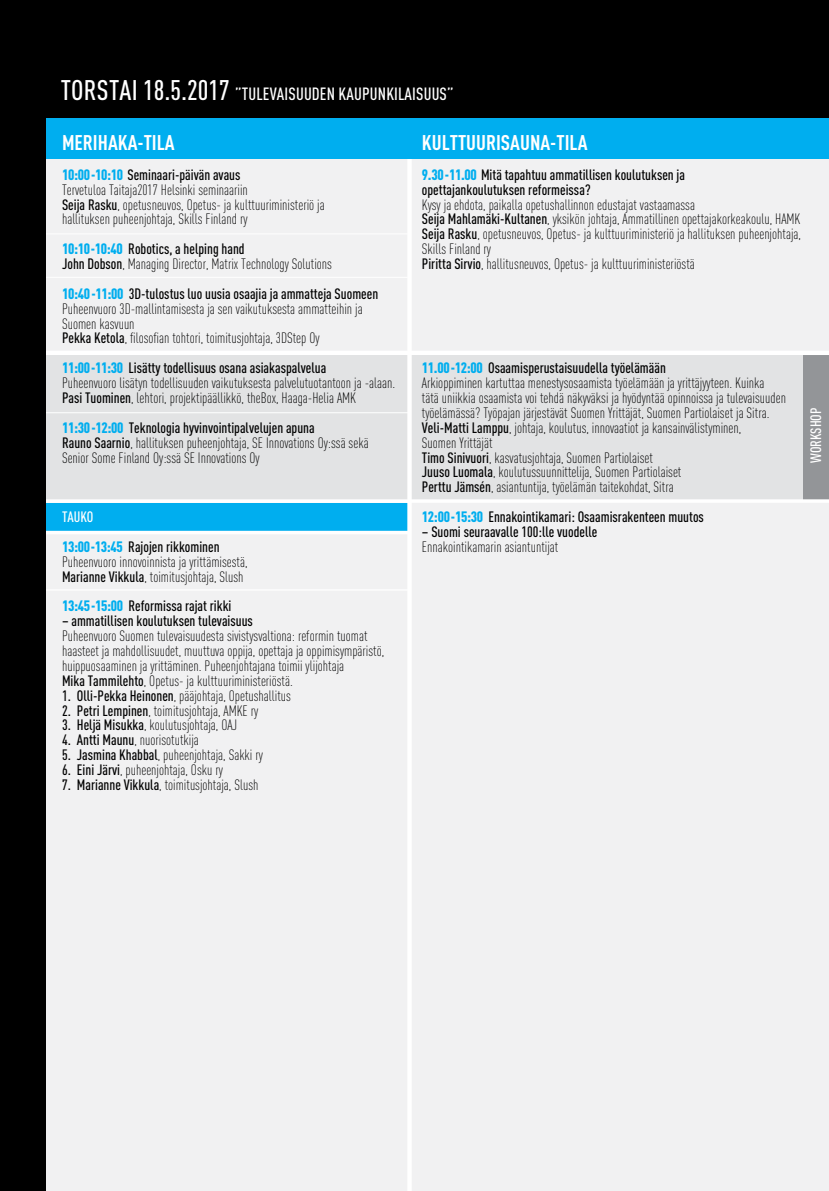
<style>
.page{position:relative;width:829px;height:1191px;background:#fff}
.page>*{position:absolute;margin:0;border:0;box-sizing:border-box;transform-origin:0 0}
.t1{font:700 condensed 21px "DINOT";color:#fff}
.t2{font:500 condensed 17.5px "DINOT";letter-spacing:.01em;color:#fff}
.t3{font:300 condensed 14.88px/14.9px "DINOT";color:#000}
.t4{font:500 condensed 14.88px/29.8px "DINOT";color:#000}
.t5{font:500 condensed 14.88px "DINOT";letter-spacing:-.01em;color:#fff}
.s1{font-size:28px}
.s2{font-weight:900;color:#00aeef}
.s3{font-weight:500}
.s4{color:#fff}
</style>
<div class="page">
<div style="left:45px;top:159px;width:783px;height:228px;background:#f1f1f2"></div>
<div style="left:45px;top:501px;width:783px;height:690px;background:#f1f1f2"></div>
<div style="left:45px;top:353px;width:783px;height:148px;background:#e2e3e4"></div>
<div style="left:0;top:0;width:828px;height:124px;background:#000"></div>
<div style="left:46px;top:503px;width:362px;height:29px;background:#00aeef"></div>
<hr style="left:45px;top:277px;width:364px;height:1px;background:#fff">
<hr style="left:45px;top:412px;width:364px;height:1px;background:#fff">
<hr style="left:45px;top:589px;width:364px;height:1px;background:#fff">
<hr style="left:45px;top:233px;width:364px;height:1px;background:#fff">
<hr style="left:407px;top:159px;width:4px;height:1032px;background:#fff">
<hr style="left:45px;top:531px;width:364px;height:3px;background:#fff">
<div style="left:803px;top:353px;width:25px;height:149px;background:#939598"></div>
<hr style="left:45px;top:351px;width:783px;height:4px;background:#fff">
<hr style="left:45px;top:499px;width:783px;height:4px;background:#fff">
<div style="left:0;top:118px;width:828px;height:41px;background:#00aeef"></div>
<div style="left:0;top:60px;width:45px;height:1131px;background:#000"></div>
<p class="t2" style="left:61px;top:83px;width:394px"><span class="s1">TORSTAI 18.5.2017</span> ”TULEVAISUUDEN KAUPUNKILAISUUS”</p>
<h1 class="t1" style="left:62px;top:130px;width:114px">MERIHAKA-TILA</h1>
<p class="t3" style="left:62px;top:167px;width:264px"><span class="s2">10:00-10:10</span> <span class="s3">Seminaari-päivän avaus<br></span>Tervetuloa Taitaja2017 Helsinki seminaariin<br><span class="s3">Seija Rasku</span>, opetusneuvos, Opetus- ja kulttuuriministeriö ja hallituksen puheenjohtaja, Skills Finland ry</p>
<p class="t3" style="left:62px;top:242px;width:271px"><span class="s2">10:10-10:40</span> <span class="s3">Robotics, a helping hand<br>John Dobson</span>, Managing Director, Matrix Technology Solutions</p>
<p class="t3" style="left:62px;top:286px;width:317px"><span class="s2">10:40-11:00</span> <span class="s3">3D-tulostus luo uusia osaajia ja ammatteja Suomeen </span>Puheenvuoro 3D-mallintamisesta ja sen vaikutuksesta ammatteihin ja Suomen kasvuun<br><span class="s3">Pekka Ketola</span>, filosofian tohtori, toimitusjohtaja, 3DStep Oy</p>
<p class="t3" style="left:62px;top:361px;width:335px"><span class="s2">11:00-11:30</span> <span class="s3">Lisätty todellisuus osana asiakaspalvelua<br></span>Puheenvuoro lisätyn todellisuuden vaikutuksesta palvelutuotantoon ja -alaan.<br><span class="s3">Pasi Tuominen</span>, lehtori, projektipäällikkö, theBox, Haaga-Helia AMK</p>
<p class="t3" style="left:62px;top:420px;width:308px"><span class="s2">11:30-12:00</span> <span class="s3">Teknologia hyvinvointipalvelujen apuna<br>Rauno Saarnio</span>, hallituksen puheenjohtaja, SE Innovations Oy:ssä sekä<br>Senior Some Finland Oy:ssä SE Innovations Oy</p>
<p class="t4" style="left:62px;top:502px;width:159px"><span class="s4">TAUKO<br></span><span class="s2">13:00-13:45</span> Rajojen rikkominen</p>
<p class="t3" style="left:62px;top:554px;width:187px">Puheenvuoro innovoinnista ja yrittämisestä,<br><span class="s3">Marianne Vikkula</span>, toimitusjohtaja, Slush</p>
<p class="t4" style="left:62px;top:591px;width:171px"><span class="s2">13:45-15:00</span> Reformissa rajat rikki</p>
<p class="t4" style="left:62px;top:606px;width:192px">– ammatillisen koulutuksen tulevaisuus</p>
<p class="t3" style="left:62px;top:628px;width:323px">Puheenvuoro Suomen tulevaisuudesta sivistysvaltiona: reformin tuomat haasteet ja mahdollisuudet, muuttuva oppija, opettaja ja oppimisympäristö, huippuosaaminen ja yrittäminen. Puheenjohtajana toimii ylijohtaja<br><span class="s3">Mika Tammilehto</span>, Opetus- ja kulttuuriministeriöstä.</p>
<p class="t3" style="left:62px;top:688px;width:230px"><span class="s3">1. Olli-Pekka Heinonen</span>, pääjohtaja, Opetushallitus</p>
<p class="t3" style="left:62px;top:703px;width:198px"><span class="s3">2. Petri Lempinen</span>, toimitusjohtaja, AMKE ry</p>
<p class="t3" style="left:62px;top:718px;width:177px"><span class="s3">3. Heljä Misukka</span>, koulutusjohtaja, OAJ</p>
<p class="t3" style="left:62px;top:732px;width:138px"><span class="s3">4. Antti Maunu</span>, nuorisotutkija</p>
<p class="t3" style="left:62px;top:747px;width:202px"><span class="s3">5. Jasmina Khabbal</span>, puheenjohtaja, Sakki ry</p>
<p class="t3" style="left:62px;top:762px;width:162px"><span class="s3">6. Eini Järvi</span>, puheenjohtaja, Osku ry</p>
<p class="t3" style="left:62px;top:777px;width:198px"><span class="s3">7. Marianne Vikkula</span>, toimitusjohtaja, Slush</p>
<h1 class="t1" style="left:422px;top:130px;width:167px">KULTTUURISAUNA-TILA</h1>
<p class="t4" style="left:422px;top:167px;width:264px;line-height:14.9px"><span class="s2">9.30-11.00</span> Mitä tapahtuu ammatillisen koulutuksen ja opettajankoulutuksen reformeissa?</p>
<p class="t3" style="left:422px;top:197px;width:380px">Kysy ja ehdota, paikalla opetushallinnon edustajat vastaamassa<br><span class="s3">Seija Mahlamäki-Kultanen</span>, yksikön johtaja, Ammatillinen opettajakorkeakoulu, HAMK <span class="s3">Seija Rasku</span>, opetusneuvos, Opetus- ja kulttuuriministeriö ja hallituksen puheenjohtaja, Skills Finland ry<br><span class="s3">Piritta Sirvio</span>, hallitusneuvos, Opetus- ja kulttuuriministeriöstä</p>
<p class="t3" style="left:422px;top:361px;width:365px"><span class="s2">11.00-12:00</span> <span class="s3">Osaamisperustaisuudella työelämään<br></span>Arkioppiminen kartuttaa menestysosaamista työelämään ja yrittäjyyteen. Kuinka<br>tätä uniikkia osaamista voi tehdä näkyväksi ja hyödyntää opinnoissa ja tulevaisuuden työelämässä? Työpajan järjestävät Suomen Yrittäjät, Suomen Partiolaiset ja Sitra.<br><span class="s3">Veli-Matti Lamppu</span>, johtaja, koulutus, innovaatiot ja kansainvälistyminen,<br>Suomen Yrittäjät<br><span class="s3">Timo Sinivuori</span>, kasvatusjohtaja, Suomen Partiolaiset<br><span class="s3">Juuso Luomala</span>, koulutussuunnittelija, Suomen Partiolaiset<br><span class="s3">Perttu Jämsén</span>, asiantuntija, työelämän taitekohdat, Sitra</p>
<p class="t4" style="left:422px;top:502px;width:283px"><span class="s2">12:00-15:30</span> Ennakointikamari: Osaamisrakenteen muutos</p>
<p class="t4" style="left:422px;top:516px;width:177px">– Suomi seuraavalle 100:lle vuodelle</p>
<p class="t3" style="left:422px;top:539px;width:138px">Ennakointikamarin asiantuntijat</p>
<p class="t5" style="left:807px;top:462px;width:56px;rotate:-90deg">WORKSHOP</p>
</div>
